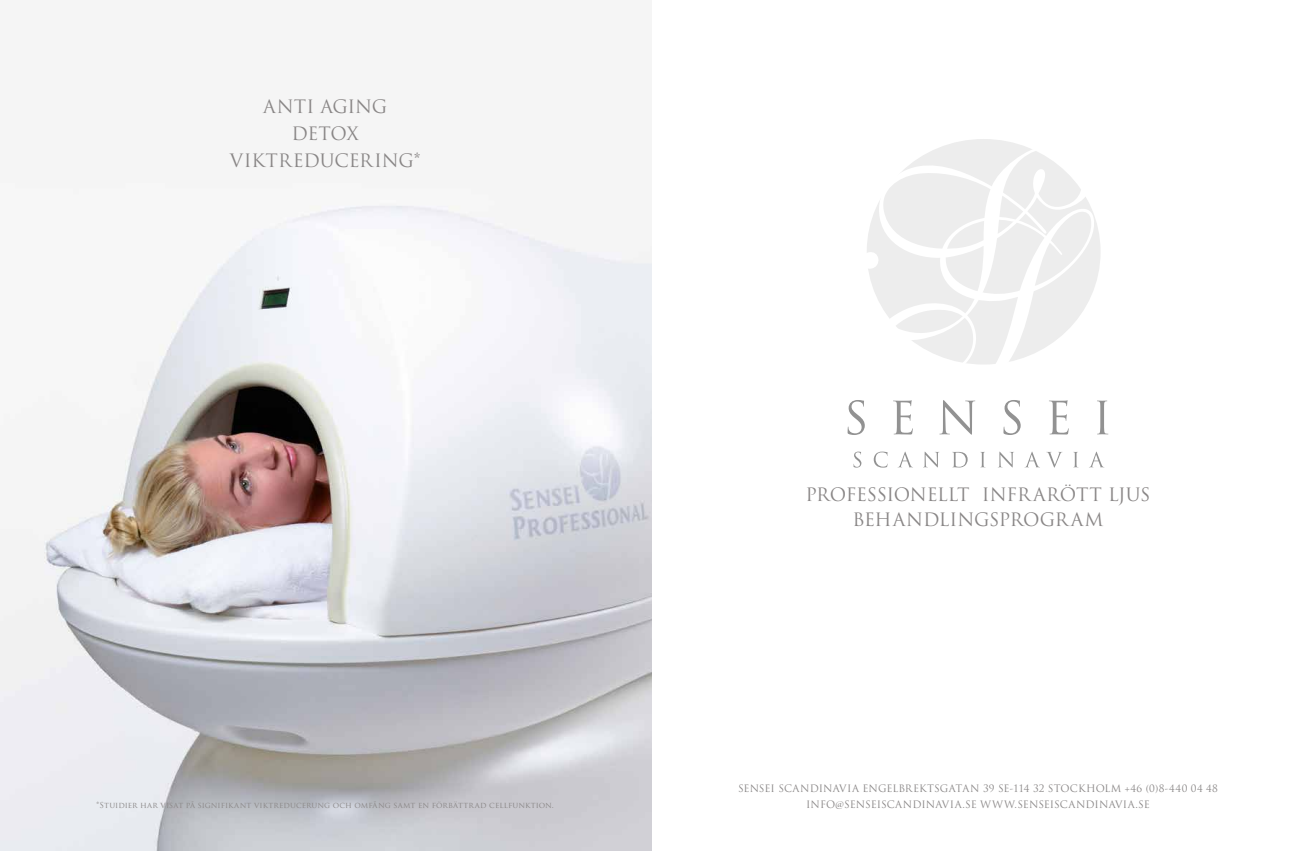
<style>
.page{position:relative;width:1304px;height:851px;background:#fff}
.page>*{position:absolute;margin:0;border:0;box-sizing:border-box;transform-origin:0 0}
.t1{font:18px/27px "Trajan Pro";letter-spacing:-.015em;color:#898686;text-align:center}
.t2{font:10px "Trajan Pro";color:#898686}
.t3{font:8px "Trajan Pro";letter-spacing:.005em;color:#898686}
</style>
<div class="page">
<img style="left:0;top:205px;width:652px;height:645px">
<svg style="left:876px;top:140px;width:215px;height:68px;fill:#ededed"></svg>
<svg style="left:867px;top:208px;width:231px;height:193px;fill:#ededed"></svg>
<svg style="left:848px;top:400px;width:17px;height:35px"></svg>
<svg style="left:893px;top:400px;width:20px;height:34px"></svg>
<svg style="left:939px;top:400px;width:36px;height:34px"></svg>
<svg style="left:1003px;top:400px;width:18px;height:35px"></svg>
<svg style="left:1049px;top:400px;width:20px;height:34px"></svg>
<svg style="left:1097px;top:400px;width:11px;height:34px"></svg>
<svg style="left:854px;top:451px;width:7px;height:16px"></svg>
<svg style="left:874px;top:451px;width:14px;height:16px"></svg>
<svg style="left:899px;top:451px;width:13px;height:16px"></svg>
<svg style="left:924px;top:451px;width:15px;height:16px"></svg>
<svg style="left:952px;top:451px;width:16px;height:16px"></svg>
<svg style="left:980px;top:452px;width:5px;height:15px"></svg>
<svg style="left:999px;top:451px;width:15px;height:16px"></svg>
<svg style="left:1026px;top:451px;width:13px;height:16px"></svg>
<svg style="left:1046px;top:452px;width:16px;height:15px"></svg>
<svg style="left:1073px;top:452px;width:5px;height:15px"></svg>
<svg style="left:1090px;top:451px;width:13px;height:16px"></svg>
<h1 class="t1" style="left:230px;top:93px;width:192px">ANTI AGING<br>DETOX<br>VIKTREDUCERING*</h1>
<h1 class="t1" style="left:805px;top:482px;width:346px;line-height:25px">PROFESSIONELLT INFRARÖTT LJUS<br>BEHANDLINGSPROGRAM</h1>
<p class="t2" style="left:738px;top:782px;width:481px">SENSEI SCANDINAVIA ENGELBREKTSGATAN 39 SE-114 32 STOCKHOLM +46 (0)8-440 04 48</p>
<p class="t3" style="left:97px;top:800px;width:459px">*Stuidier har visat på signifikant viktreducerung och omfång samt en förbättrad cellfunktion.</p>
<p class="t2" style="left:806px;top:798px;width:345px">INFO@SENSEISCANDINAVIA.SE WWW.SENSEISCANDINAVIA.SE</p>
</div>
